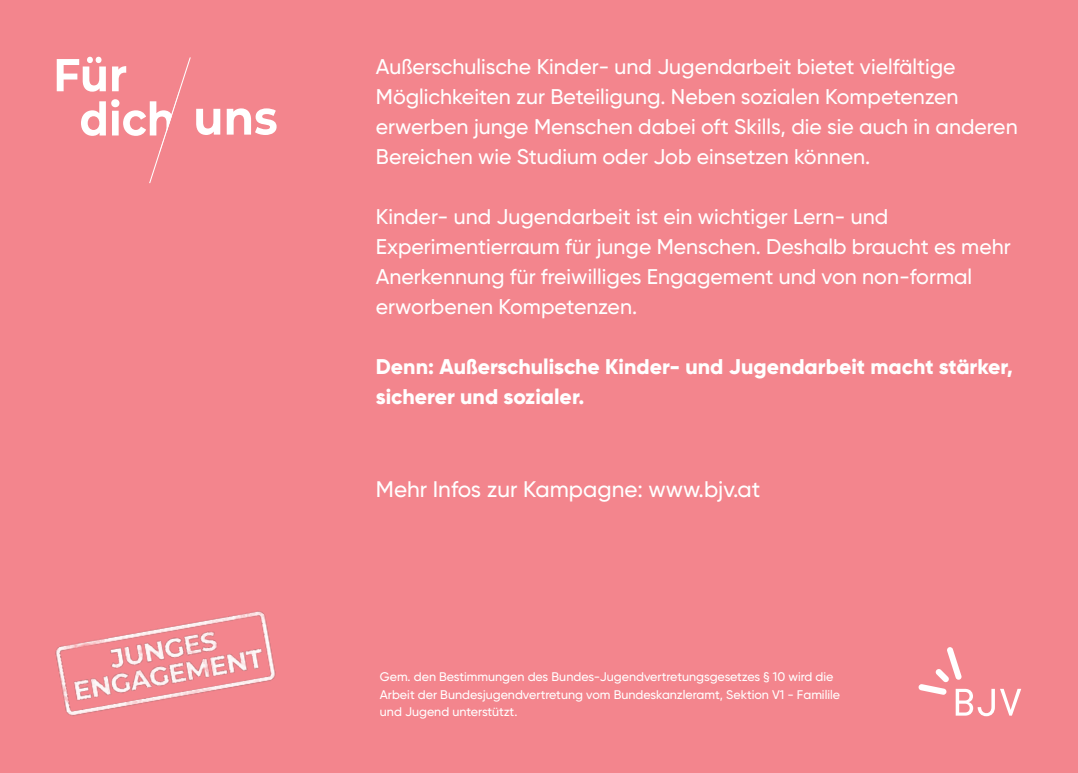
<style>
.page{position:relative;width:1078px;height:773px;background:#fff}
.page>*{position:absolute;margin:0;border:0;box-sizing:border-box;transform-origin:0 0}
.t1{font:500 22.5px "Gilroy";color:#fff}
.t2{font:500 21.25px/30px "Gilroy";color:#fff}
.t3{font:800 21.25px/30px "Gilroy";color:#fff}
.t4{font:500 12.5px/17.5px "Gilroy";color:#fff}
</style>
<div class="page">
<div style="left:0;top:0;width:1077px;height:772px;background:#f3858d"></div>
<svg style="left:918px;top:647px;width:102px;height:69px"></svg>
<svg style="left:57px;top:57px;width:163px;height:126px"></svg>
<svg style="left:227px;top:108px;width:49px;height:27px"></svg>
<img style="left:55px;top:611px;width:221px;height:105px">
<p class="t2" style="left:376px;top:51px;width:643px">Außerschulische Kinder- und Jugendarbeit bietet vielfältige Möglichkeiten zur Beteiligung. Neben sozialen Kompetenzen erwerben junge Menschen dabei oft Skills, die sie auch in anderen Bereichen wie Studium oder Job einsetzen können.</p>
<p class="t2" style="left:376px;top:201px;width:636px">Kinder- und Jugendarbeit ist ein wichtiger Lern- und Experimentierraum für junge Menschen. Deshalb braucht es mehr Anerkennung für freiwilliges Engagement und von non-formal erworbenen Kompetenzen.</p>
<p class="t3" style="left:376px;top:351px;width:638px">Denn: Außerschulische Kinder- und Jugendarbeit macht stärker, sicherer und sozialer.</p>
<p class="t1" style="left:376px;top:475px;width:386px">Mehr Infos zur Kampagne: www.bjv.at</p>
<p class="t4" style="left:380px;top:668px;width:462px">Gem. den Bestimmungen des Bundes-Jugendvertretungsgesetzes § 10 wird die<br>Arbeit der Bundesjugendvertretung vom Bundeskanzleramt, Sektion V1 - Familile und Jugend unterstützt.</p>
</div>
